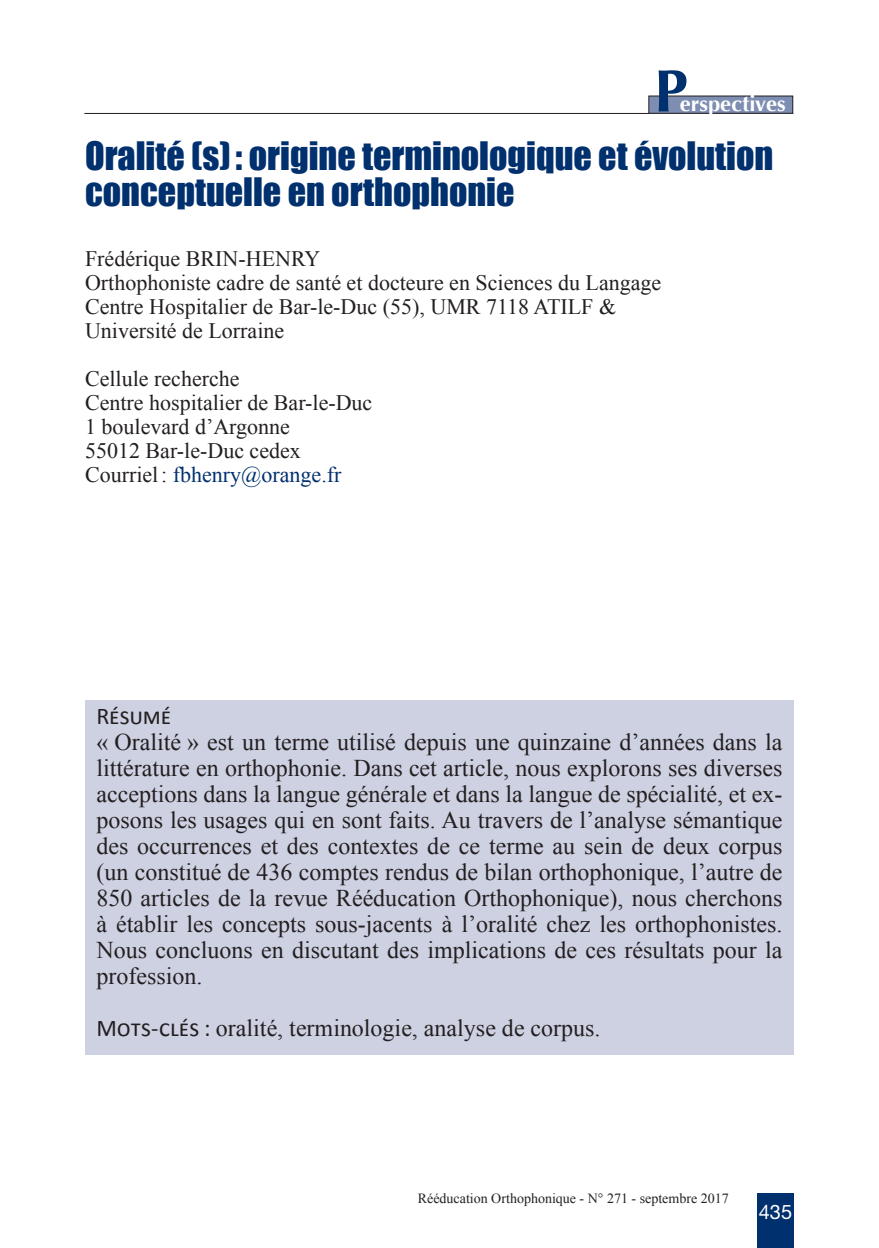
<style>
.page{position:relative;width:879px;height:1248px;background:#fff}
.page>*{position:absolute;margin:0;border:0;box-sizing:border-box;transform-origin:0 0}
.t1{font:700 60px "Optima";color:#00306d}
.t2{font:36px/36px "Impact";color:#00306d}
.t3{font:24px/26px "Times New Roman";color:#231f20;text-align:justify}
.t4{font:24px "Calibri";letter-spacing:-.01em;color:#231f20}
.t5{font:22px/24px "Times New Roman";color:#231f20}
.t6{font:700 22px "Optima";color:#fff}
.t7{font:20px "Helvetica Neue";color:#fff}
.t8{font:14px "Times New Roman";color:#231f20}
.s1{color:#00306d}
.s2{font-family:"Calibri"}
</style>
<div class="page">
<div style="left:757px;top:1193px;width:37px;height:54px;background:#00306d"></div>
<hr style="left:84px;top:113px;width:709px;height:1px;background:#231f20">
<div style="left:649px;top:96px;width:144px;height:17px;background:#7e8eb3"></div>
<div style="left:648px;top:95px;width:145px;height:19px;border:1px solid #231f20"></div>
<div style="left:85px;top:700px;width:709px;height:354px;background:#cdd1e2"></div>
<h1 class="t1" style="left:654px;top:56px;width:35px">P</h1>
<p class="t6" style="left:680px;top:91px;width:107px">erspectives</p>
<h2 class="t2" style="left:85px;top:138px;width:690px">Oralité (s): origine terminologique et évolution conceptuelle en orthophonie</h2>
<p class="t5" style="left:85px;top:246px;width:578px">Frédérique BRIN-HENRY<br>Orthophoniste cadre de santé et docteure en Sciences du Langage Centre Hospitalier de Bar-le-Duc (55), UMR 7118 ATILF &amp; Université de Lorraine</p>
<p class="t5" style="left:85px;top:366px;width:289px">Cellule recherche<br>Centre hospitalier de Bar-le-Duc<br>1 boulevard d’Argonne<br>55012 Bar-le-Duc cedex<br>Courriel: <span class="s1">fbhenry@orange.fr</span></p>
<p class="t4" style="left:96px;top:701px;width:76px">Résumé</p>
<p class="t3" style="left:96px;top:728px;width:688px">« Oralité » est un terme utilisé depuis une quinzaine d’années dans la littérature en orthophonie. Dans cet article, nous explorons ses diverses acceptions dans la langue générale et dans la langue de spécialité, et ex&shy;posons les usages qui en sont faits. Au travers de l’analyse sémantique des occurrences et des contextes de ce terme au sein de deux corpus (un constitué de 436 comptes rendus de bilan orthophonique, l’autre de 850 articles de la revue Rééducation Orthophonique), nous cherchons à établir les concepts sous-jacents à l’oralité chez les orthophonistes.<br>Nous concluons en discutant des implications de ces résultats pour la profession.</p>
<p class="t3" style="left:96px;top:1014px;width:506px"><span class="s2">Mots-clés :</span> oralité, terminologie, analyse de corpus.</p>
<p class="t8" style="left:418px;top:1190px;width:312px">Rééducation Orthophonique - N° 271 - septembre 2017</p>
<p class="t7" style="left:759px;top:1200px;width:35px">435</p>
</div>
